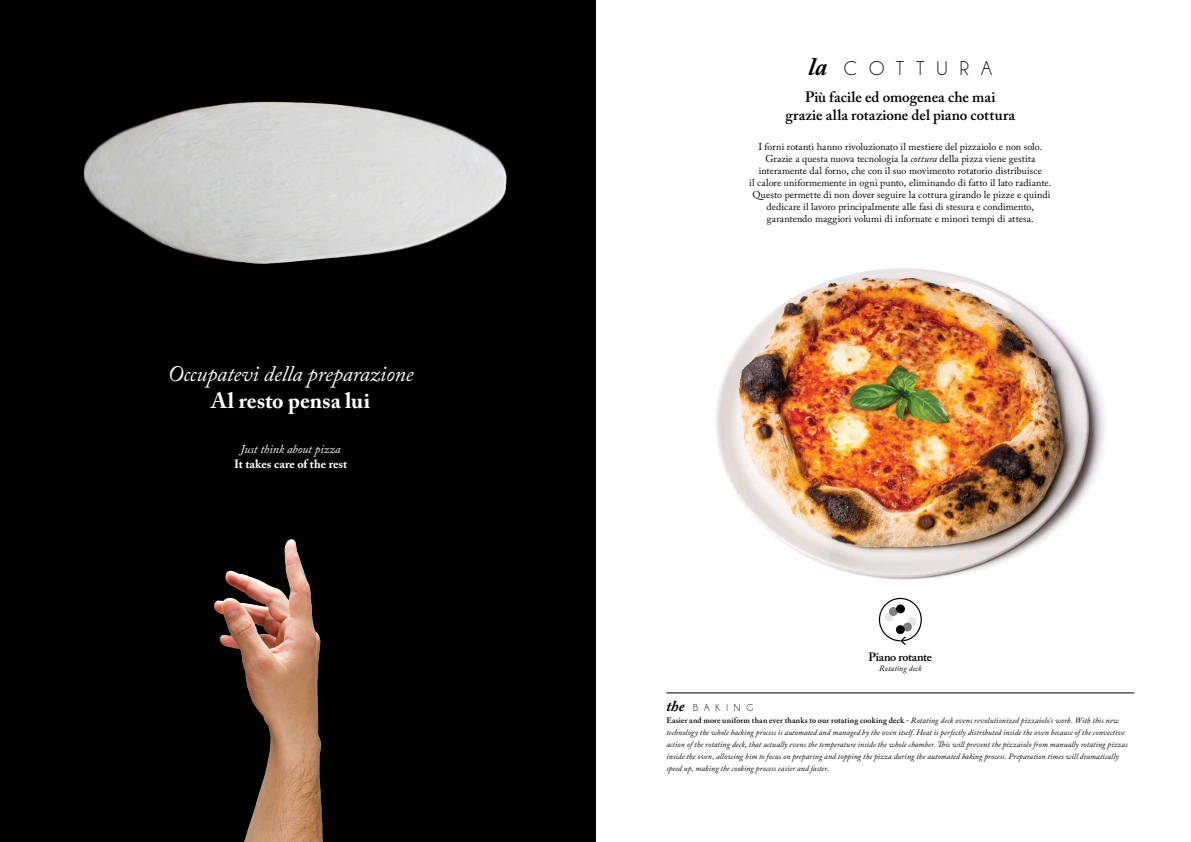
<style>
.page{position:relative;width:1191px;height:842px;background:#fff}
.page>*{position:absolute;margin:0;border:0;box-sizing:border-box;transform-origin:0 0}
.t1{font:italic 22px "Adobe Caslon Pro";letter-spacing:-.005em;color:#fff}
.t2{font:700 22px "Adobe Caslon Pro";letter-spacing:-.005em;color:#fff}
.t3{font:20px "Champagne&Limousines";letter-spacing:.6em;color:#000}
.t4{font:600 15px/18px "Adobe Caslon Pro";letter-spacing:.005em;color:#000;text-align:center}
.t5{font:700 12px "Adobe Caslon Pro";letter-spacing:.005em;color:#fff}
.t6{font:italic 12px "Adobe Caslon Pro";letter-spacing:-.005em;color:#fff}
.t7{font:600 12px "Adobe Caslon Pro";letter-spacing:-.02em;color:#000}
.t8{font:10px/12px "Adobe Caslon Pro";letter-spacing:.005em;color:#000;text-align:center}
.t9{font:10px "Champagne&Limousines";letter-spacing:.6em;color:#000}
.t10{font:italic 8px/12px "Adobe Caslon Pro";letter-spacing:.01em;color:#000}
.s1{font-family:"Adobe Caslon Pro";font-weight:700;font-style:italic;font-size:25px}
.s2{font-style:italic}
.s3{font-family:"Adobe Caslon Pro";font-weight:700;font-style:italic;font-size:15px}
.s4{font-weight:600;font-style:normal}
</style>
<div class="page">
<div style="left:0;top:0;width:595px;height:842px;background:#000"></div>
<img style="left:83px;top:101px;width:424px;height:163px">
<img style="left:214px;top:539px;width:109px;height:303px">
<img style="left:715px;top:268px;width:390px;height:312px">
<hr style="left:666px;top:693px;width:468px;height:1px;background:#000">
<div style="left:879px;top:598px;width:42px;height:43px;border:1px solid #000;border-radius:50%"></div>
<svg style="left:899px;top:636px;width:8px;height:9px"></svg>
<div style="left:896px;top:625px;width:8px;height:9px;background:#000;border-radius:50%"></div>
<svg style="left:903px;top:623px;width:9px;height:8px"></svg>
<svg style="left:907px;top:617px;width:9px;height:9px"></svg>
<div style="left:896px;top:604px;width:9px;height:9px;background:#000;border-radius:50%"></div>
<svg style="left:889px;top:607px;width:9px;height:9px"></svg>
<svg style="left:884px;top:613px;width:9px;height:8px"></svg>
<h1 class="t1" style="left:168px;top:360px;width:247px">Occupatevi della preparazione</h1>
<h1 class="t2" style="left:211px;top:387px;width:160px">Al resto pensa lui</h1>
<h3 class="t6" style="left:241px;top:442px;width:102px">Just think about pizza</h3>
<h3 class="t5" style="left:234px;top:457px;width:115px">It takes care of the rest</h3>
<h2 class="t3" style="left:808px;top:58px;width:185px"><span class="s1">la</span> COTTURA</h2>
<h3 class="t4" style="left:785px;top:88px;width:231px">Più facile ed omogenea che mai grazie alla rotazione del piano cottura</h3>
<p class="t8" style="left:749px;top:140px;width:304px">I forni rotanti hanno rivoluzionato il mestiere del pizzaiolo e non solo.<br>Grazie a questa nuova tecnologia la <span class="s2">cottura</span> della pizza viene gestita interamente dal forno, che con il suo movimento rotatorio distribuisce<br>il calore uniformemente in ogni punto, eliminando di fatto il lato radiante.<br>Questo permette di non dover seguire la cottura girando le pizze e quindi dedicare il lavoro principalmente alle fasi di stesura e condimento, garantendo maggiori volumi di infornate e minori tempi di attesa.</p>
<p class="t9" style="left:666px;top:702px;width:88px"><span class="s3">the</span> BAKING</p>
<h3 class="t7" style="left:868px;top:650px;width:65px">Piano rotante</h3>
<p class="t10" style="left:879px;top:662px;width:44px">Rotating deck</p>
<p class="t10" style="left:666px;top:714px;width:463px"><span class="s4">Easier and more uniform than ever thanks to our rotating cooking deck -</span> Rotating deck ovens revolutionized pizzaiolo’s work. With this new technology the whole backing process is automated and managed by the oven itself. Heat is perfectly distributed inside the oven because of the convective action of the rotating deck, that actually evens the temperature inside the whole chamber. This will prevent the pizzaiolo from manually rotating pizzas inside the oven, allowing him to focus on preparing and topping the pizza during the automated baking process. Preparation times will dramatically speed up, making the cooking process easier and faster.</p>
</div>
